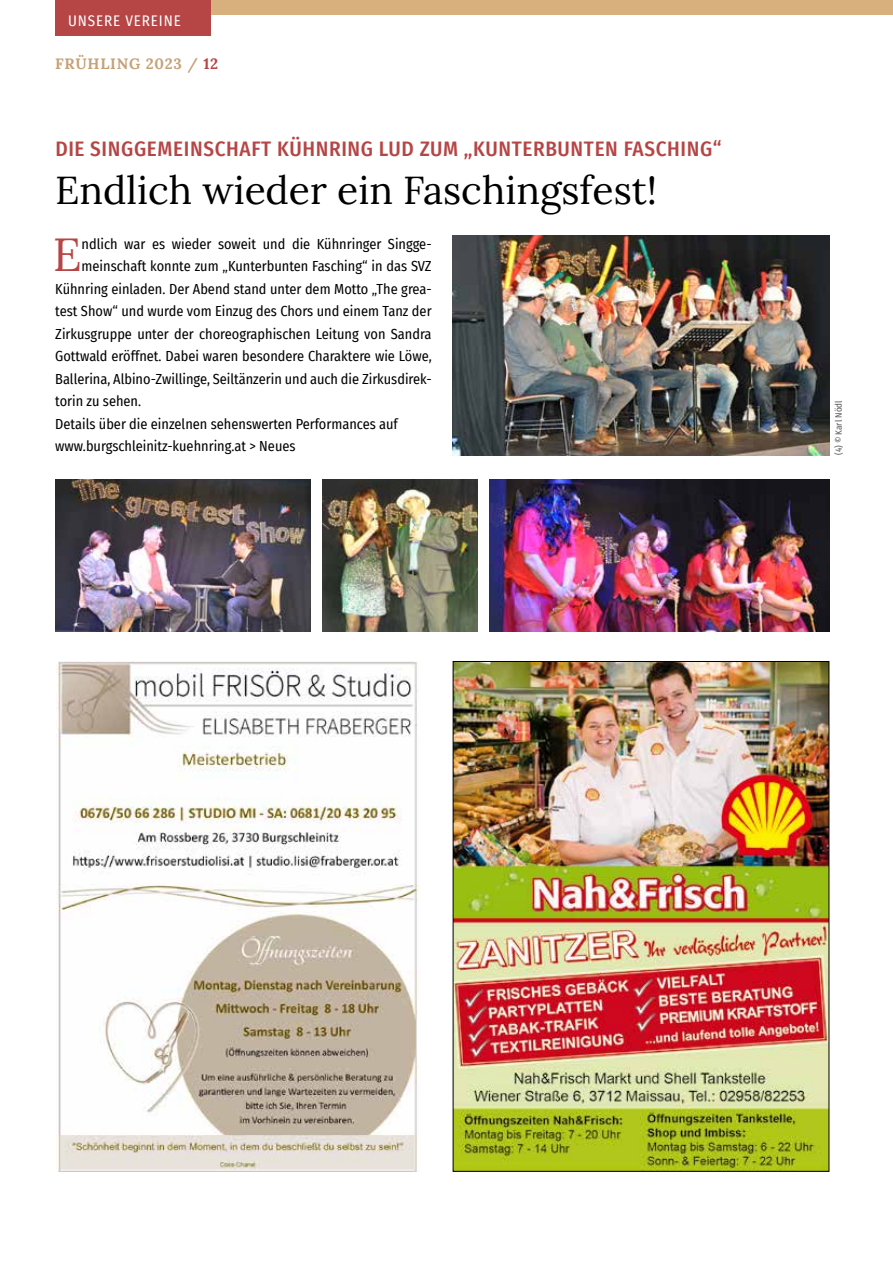
<style>
.page{position:relative;width:893px;height:1263px;background:#fff}
.page>*{position:absolute;margin:0;border:0;box-sizing:border-box;transform-origin:0 0}
.t1{font:46.35px "Lora";color:#b64545}
.t2{font:39px "Lora";color:#000}
.t3{font:500 21px "Fira Sans Condensed";letter-spacing:.03em;color:#b64545}
.t4{font:700 15px "Lora";letter-spacing:.05em;color:#c5a176}
.t5{font:15px "Fira Sans Condensed";letter-spacing:.06em;color:#fff}
.t6{font:14.25px "Fira Sans Condensed";color:#000}
.t7{font:9px "Fira Sans Condensed";color:#58585a}
.s1{color:#b64545}
</style>
<div class="page">
<img style="left:56px;top:661px;width:363px;height:510px">
<img style="left:455px;top:663px;width:372px;height:506px">
<img style="left:55px;top:479px;width:255px;height:152px">
<img style="left:323px;top:479px;width:154px;height:152px">
<img style="left:490px;top:479px;width:339px;height:152px">
<img style="left:453px;top:235px;width:376px;height:220px">
<div style="left:55px;top:0;width:838px;height:15px;background:#d8b07e"></div>
<div style="left:55px;top:0;width:156px;height:35px;background:#b64545"></div>
<p class="t5" style="left:68px;top:9px;width:114px">UNSERE VEREINE</p>
<p class="t4" style="left:55px;top:52px;width:164px">FRÜHLING 2023 / <span class="s1">12</span></p>
<h3 class="t3" style="left:55px;top:132px;width:667px">DIE SINGGEMEINSCHAFT KÜHNRING LUD ZUM „KUNTERBUNTEN FASCHING“</h3>
<h2 class="t2" style="left:55px;top:160px;width:603px">Endlich wieder ein Faschingsfest!</h2>
<h1 class="t1" style="left:53px;top:219px;width:30px">E</h1>
<p class="t6" style="left:82px;top:233px;width:351px">ndlich war es wieder soweit und die Kühnringer Singge-</p>
<p class="t6" style="left:82px;top:255px;width:351px">meinschaft konnte zum „Kunterbunten Fasching“ in das SVZ</p>
<p class="t6" style="left:55px;top:278px;width:378px">Kühnring einladen. Der Abend stand unter dem Motto „The grea-</p>
<p class="t6" style="left:55px;top:300px;width:378px">test Show“ und wurde vom Einzug des Chors und einem Tanz der</p>
<p class="t6" style="left:55px;top:323px;width:378px">Zirkusgruppe unter der choreographischen Leitung von Sandra</p>
<p class="t6" style="left:55px;top:345px;width:378px">Gottwald eröffnet. Dabei waren besondere Charaktere wie Löwe,</p>
<p class="t6" style="left:55px;top:368px;width:378px">Ballerina, Albino-Zwillinge, Seiltänzerin und auch die Zirkusdirek-</p>
<p class="t6" style="left:55px;top:390px;width:87px">torin zu sehen.</p>
<p class="t6" style="left:55px;top:413px;width:344px">Details über die einzelnen sehenswerten Performances auf</p>
<p class="t6" style="left:55px;top:435px;width:242px">www.burgschleinitz-kuehnring.at &gt; Neues</p>
<p class="t7" style="left:832px;top:455px;width:56px;rotate:-90deg">(4) © Karl Nödl</p>
</div>
